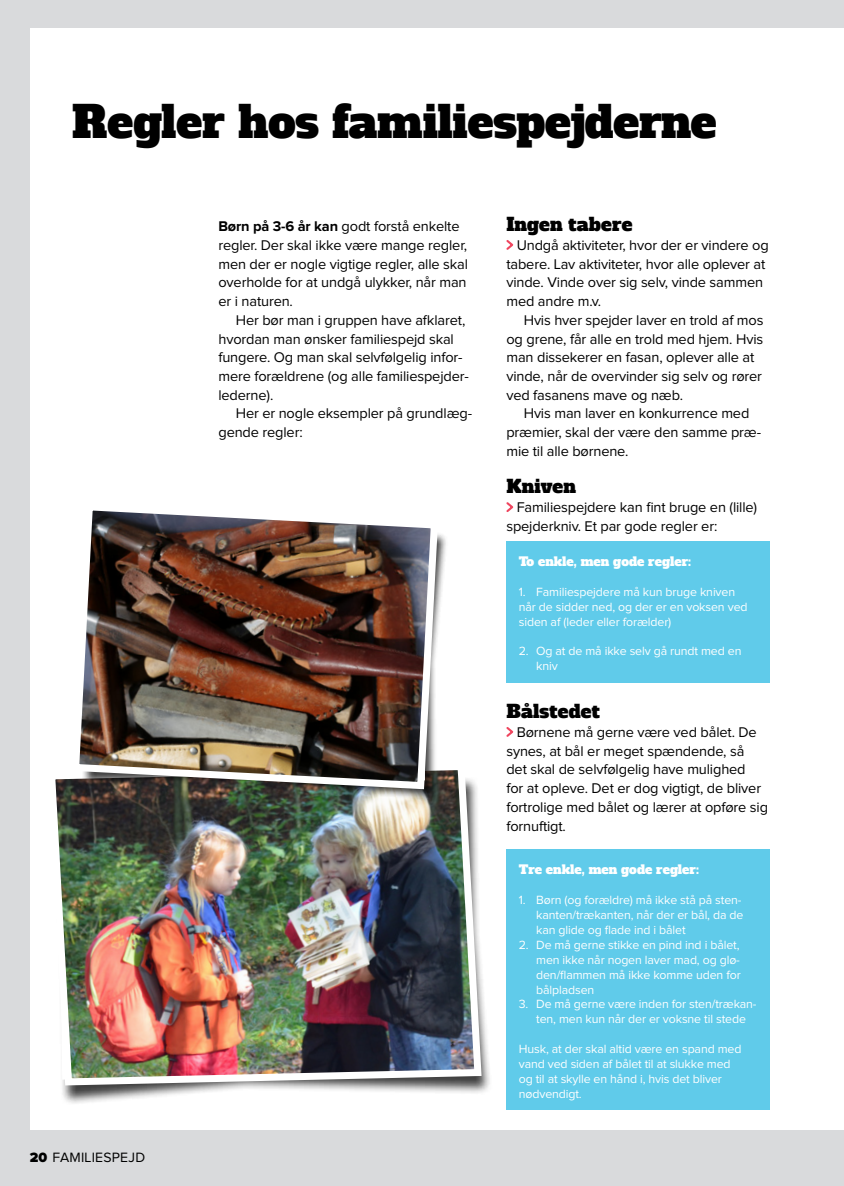
<style>
.page{position:relative;width:844px;height:1186px;background:#fff}
.page>*{position:absolute;margin:0;border:0;box-sizing:border-box;transform-origin:0 0}
.t1{font:43.75px "Alfa Slab One";color:#000}
.t2{font:18.2px "Alfa Slab One";letter-spacing:.01em;color:#000}
.t3{font:14.53px/18.7px "Proxima Nova";letter-spacing:-.01em;color:#000}
.t4{font:14px "Proxima Nova";letter-spacing:.015em;color:#000}
.t5{font:12.42px/14.9px "Proxima Nova";letter-spacing:-.01em;color:#fff}
.t6{font:12.42px "Alfa Slab One";letter-spacing:.005em;color:#fff}
.s1{font-weight:900}
.s2{font-weight:700}
</style>
<div class="page">
<div style="left:0;top:1130px;width:843px;height:56px;background:#d9dadc"></div>
<div style="left:0;top:0;width:30px;height:1186px;background:#d9dadc"></div>
<div style="left:0;top:0;width:843px;height:27px;background:#d9dadc"></div>
<div style="left:56px;top:776px;width:436px;height:330px;background:#000;opacity:.75"></div>
<img style="left:55px;top:770px;width:430px;height:319px">
<div style="left:82px;top:520px;width:366px;height:281px;background:#000;opacity:.75"></div>
<img style="left:68px;top:510px;width:373px;height:283px">
<svg style="left:506px;top:240px;width:8px;height:10px"></svg>
<svg style="left:506px;top:502px;width:8px;height:10px"></svg>
<svg style="left:506px;top:727px;width:8px;height:10px"></svg>
<div style="left:506px;top:849px;width:263px;height:261px;background:#60cbea"></div>
<div style="left:506px;top:541px;width:263px;height:141px;background:#60cbea"></div>
<h1 class="t1" style="left:72px;top:93px;width:645px">Regler hos familiespejderne</h1>
<p class="t4" style="left:30px;top:1151px;width:117px"><span class="s1">20</span> FAMILIESPEJD</p>
<p class="t3" style="left:218px;top:218px;width:251px"><span class="s2">Børn på 3-6 år kan</span> godt forstå enkelte regler. Der skal ikke være mange regler, men der er nogle vigtige regler, alle skal overholde for at undgå ulykker, når man er i naturen.</p>
<p class="t3" style="left:218px;top:311px;width:252px;text-indent:17px">Her bør man i gruppen have afklaret, hvordan man ønsker familiespejd skal fungere. Og man skal selvfølgelig infor&shy;mere forældrene (og alle familiespejder&shy;lederne).</p>
<p class="t3" style="left:218px;top:405px;width:255px;text-indent:17px">Her er nogle eksempler på grundlæg&shy;gende regler:</p>
<p class="t2" style="left:506px;top:212px;width:127px">Ingen tabere</p>
<p class="t3" style="left:506px;top:236px;width:264px;text-indent:10px">Undgå aktiviteter, hvor der er vindere og tabere. Lav aktiviteter, hvor alle oplever at vinde. Vinde over sig selv, vinde sammen med andre m.v.</p>
<p class="t3" style="left:506px;top:311px;width:258px;text-indent:17px">Hvis hver spejder laver en trold af mos og grene, får alle en trold med hjem. Hvis man dissekerer en fasan, oplever alle at vinde, når de overvinder sig selv og rører ved fasanens mave og næb.</p>
<p class="t3" style="left:506px;top:405px;width:256px;text-indent:17px">Hvis man laver en konkurrence med præmier, skal der være den samme præ&shy;mie til alle børnene.</p>
<p class="t2" style="left:506px;top:474px;width:71px">Kniven</p>
<p class="t3" style="left:506px;top:498px;width:252px;text-indent:10px">Familiespejdere kan fint bruge en (lille) spejderkniv. Et par gode regler er:</p>
<p class="t6" style="left:518px;top:553px;width:174px">To enkle, men gode regler:</p>
<p class="t5" style="left:518px;top:584px;width:230px">1. Familiespejdere må kun bruge kniven når de sidder ned, og der er en voksen ved siden af (leder eller forælder)</p>
<p class="t5" style="left:536px;top:644px;width:207px;text-indent:-17px">2. Og at de må ikke selv gå rundt med en kniv</p>
<p class="t2" style="left:506px;top:699px;width:95px">Bålstedet</p>
<p class="t3" style="left:506px;top:723px;width:263px;text-indent:10px">Børnene må gerne være ved bålet. De synes, at bål er meget spændende, så det skal de selvfølgelig have mulighed<br>for at opleve. Det er dog vigtigt, de bliver fortrolige med bålet og lærer at opføre sig fornuftigt.</p>
<p class="t6" style="left:518px;top:861px;width:182px">Tre enkle, men gode regler:</p>
<p class="t5" style="left:536px;top:893px;width:209px;text-indent:-17px">1. Børn (og forældre) må ikke stå på sten&shy;kanten/trækanten, når der er bål, da de kan glide og flade ind i bålet</p>
<p class="t5" style="left:536px;top:938px;width:206px;text-align:justify;text-indent:-17px">2. De må gerne stikke en pind ind i bålet, men ikke når nogen laver mad, og glø&shy;den/flammen må ikke komme uden for bålpladsen</p>
<p class="t5" style="left:518px;top:997px;width:239px;text-align:center">3. De må gerne være inden for sten/trækan&shy;ten, men kun når der er voksne til stede</p>
<p class="t5" style="left:518px;top:1042px;width:224px">Husk, at der skal altid være en spand med vand ved siden af bålet til at slukke med og til at skylle en hånd i, hvis det bliver nødvendigt.</p>
</div>
